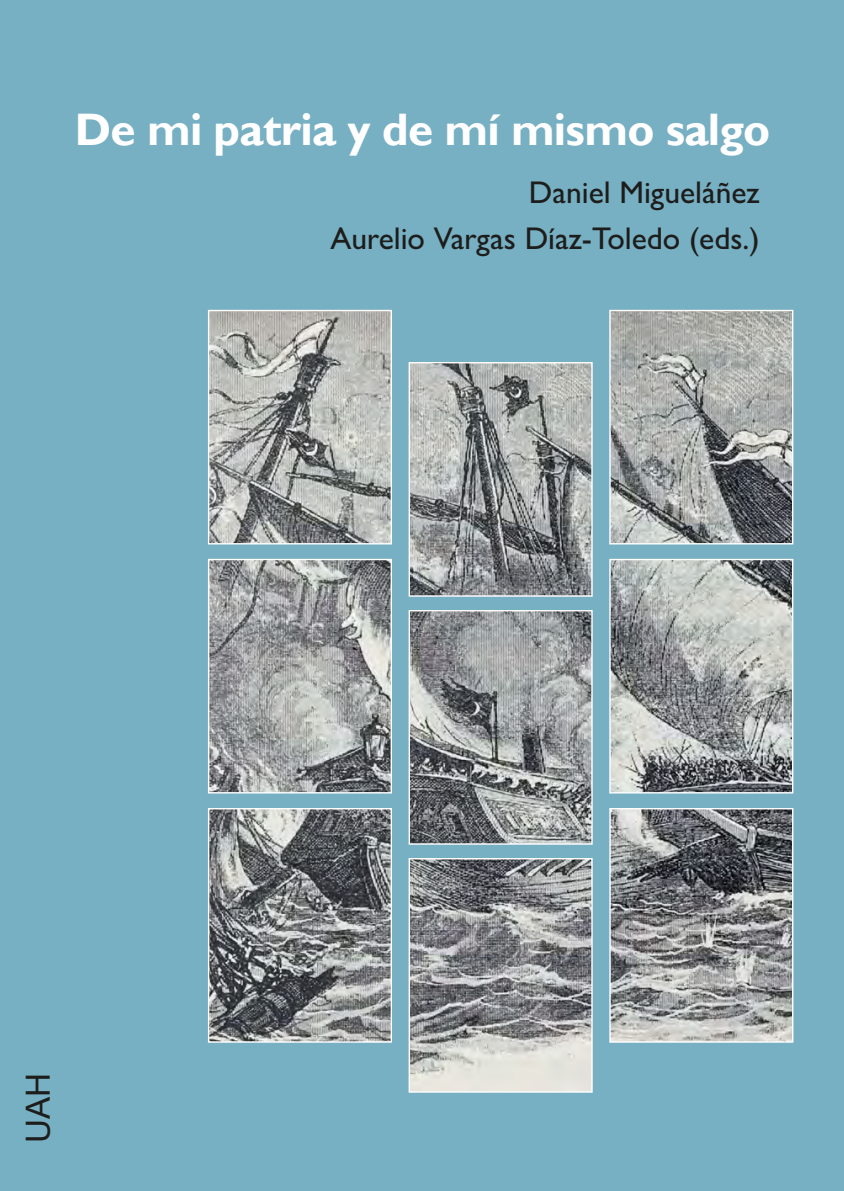
<style>
.page{position:relative;width:844px;height:1191px;background:#fff}
.page>*{position:absolute;margin:0;border:0;box-sizing:border-box;transform-origin:0 0}
.t1{font:700 45.5px "Gill Sans";letter-spacing:-.015em;color:#fff}
.t2{font:33.25px "Arial";color:#1d1d1b}
.t3{font:500 31.5px/46.2px "Gill Sans MT Pro";color:#1d1d1b;text-align:right}
</style>
<div class="page">
<div style="left:0;top:0;width:843px;height:1191px;background:#77afc3"></div>
<svg style="left:208px;top:309px;width:585px;height:784px;background:#939da0"></svg>
<p class="t1" style="left:75px;top:102px;width:696px">De mi patria y de mí mismo salgo</p>
<p class="t3" style="left:330px;top:169px;width:430px">Daniel Migueláñez<br>Aurelio Vargas Díaz-Toledo (eds.)</p>
<p class="t2" style="left:15px;top:1143px;width:72px;rotate:-90deg">UAH</p>
</div>
